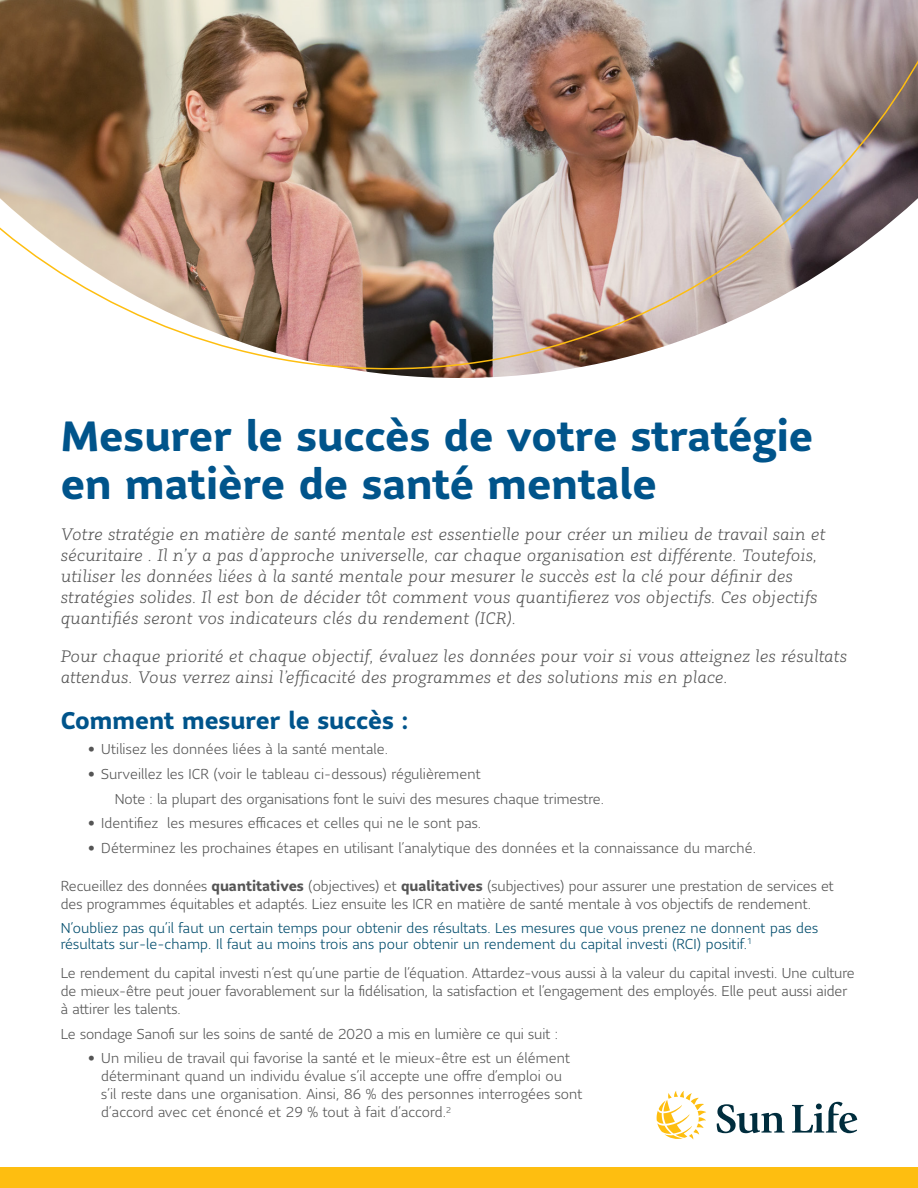
<style>
.page{position:relative;width:918px;height:1188px;background:#fff}
.page>*{position:absolute;margin:0;border:0;box-sizing:border-box;transform-origin:0 0}
.H1_-_Heading{font:700 42px/48px "Sun Life Sans";color:#00548b}
.H2_-_Subheading{font:700 24px "Sun Life Sans";color:#00548b}
.P_-_Intro{font:italic 300 16.5px/21px "Sun Life Serif";letter-spacing:.02em;color:#555}
.P_-_copy{font:300 14.25px/18px "Sun Life Sans";color:#555}
.P_-_Body{font:300 14.25px/16.5px "Sun Life Sans";letter-spacing:.01em;color:#004c6c}
.s1{font-weight:700}
</style>
<div class="page">
<img style="left:0;top:0;width:918px;height:378px">
<div style="left:0;top:1168px;width:918px;height:20px;background:#febe10"></div>
<svg style="left:717px;top:1104px;width:67px;height:29px"></svg>
<svg style="left:792px;top:1102px;width:65px;height:31px"></svg>
<svg style="left:657px;top:1091px;width:49px;height:48px"></svg>
<h1 class="H1_-_Heading" style="left:61px;top:411px;width:754px">Mesurer le succès de votre stratégie en matière de santé mentale</h1>
<p class="P_-_Intro" style="left:61px;top:523px;width:766px">Votre stratégie en matière de santé mentale est essentielle pour créer un milieu de travail sain et sécuritaire . Il n’y a pas d’approche universelle, car chaque organisation est différente. Toutefois, utiliser les données liées à la santé mentale pour mesurer le succès est la clé pour définir des stratégies solides. Il est bon de décider tôt comment vous quantifierez vos objectifs. Ces objectifs quantifiés seront vos indicateurs clés du rendement (ICR).</p>
<p class="P_-_Intro" style="left:61px;top:646px;width:788px">Pour chaque priorité et chaque objectif, évaluez les données pour voir si vous atteignez les résultats attendus. Vous verrez ainsi l’efficacité des programmes et des solutions mis en place.</p>
<h2 class="H2_-_Subheading" style="left:61px;top:704px;width:349px">Comment mesurer le succès :</h2>
<p class="P_-_copy" style="left:88px;top:740px;width:302px">• Utilisez les données liées à la santé mentale.</p>
<p class="P_-_copy" style="left:88px;top:765px;width:395px">• Surveillez les ICR (voir le tableau ci-dessous) régulièrement</p>
<p class="P_-_copy" style="left:115px;top:789px;width:491px">Note : la plupart des organisations font le suivi des mesures chaque trimestre.</p>
<p class="P_-_copy" style="left:88px;top:814px;width:395px">• Identifiez les mesures efficaces et celles qui ne le sont pas.</p>
<p class="P_-_copy" style="left:88px;top:839px;width:670px">• Déterminez les prochaines étapes en utilisant l’analytique des données et la connaissance du marché.</p>
<p class="P_-_copy" style="left:61px;top:877px;width:775px">Recueillez des données <span class="s1">quantitatives</span> (objectives) et <span class="s1">qualitatives</span> (subjectives) pour assurer une prestation de services et des programmes équitables et adaptés. Liez ensuite les ICR en matière de santé mentale à vos objectifs de rendement.</p>
<p class="P_-_Body" style="left:61px;top:919px;width:759px">N’oubliez pas qu’il faut un certain temps pour obtenir des résultats. Les mesures que vous prenez ne donnent pas des résultats sur-le-champ. Il faut au moins trois ans pour obtenir un rendement du capital investi (RCI) positif.<sup>1</sup></p>
<p class="P_-_copy" style="left:61px;top:964px;width:795px">Le rendement du capital investi n’est qu’une partie de l’équation. Attardez-vous aussi à la valeur du capital investi. Une culture de mieux-être peut jouer favorablement sur la fidélisation, la satisfaction et l’engagement des employés. Elle peut aussi aider à attirer les talents.</p>
<p class="P_-_copy" style="left:61px;top:1024px;width:499px">Le sondage Sanofi sur les soins de santé de 2020 a mis en lumière ce qui suit :</p>
<p class="P_-_copy" style="left:101px;top:1049px;width:483px;text-indent:-14px">• Un milieu de travail qui favorise la santé et le mieux-être est un élément déterminant quand un individu évalue s’il accepte une offre d’emploi ou<br>s’il reste dans une organisation. Ainsi, 86 % des personnes interrogées sont d’accord avec cet énoncé et 29 % tout à fait d’accord.<sup>2</sup></p>
</div>
